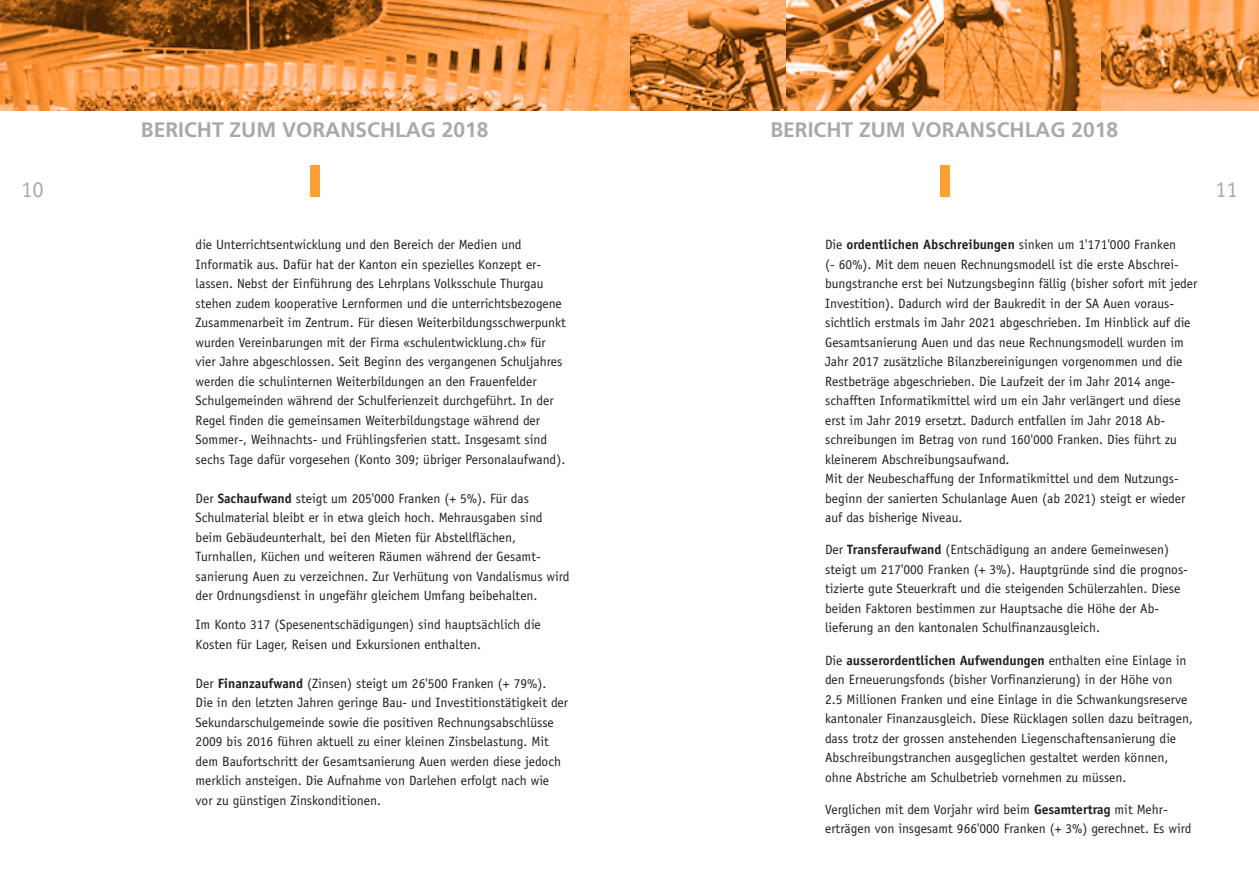
<style>
.page{position:relative;width:1259px;height:893px;background:#fff}
.page>*{position:absolute;margin:0;border:0;box-sizing:border-box;transform-origin:0 0}
.t1{font:22.5px "Officina Sans";color:#a8a9ad}
.t2{font:700 21px "Frutiger";color:#a8a9ad}
.t3{font:13.5px/19.5px "Officina Sans";color:#231f20}
.s1{font-weight:700}
</style>
<div class="page">
<div style="left:310px;top:165px;width:9px;height:32px;background:#ff9f31"></div>
<div style="left:940px;top:165px;width:9px;height:32px;background:#ff9f31"></div>
<img style="left:629px;top:0;width:158px;height:111px">
<svg style="left:0;top:0;width:629px;height:111px;background:#d5853f"></svg>
<svg style="left:787px;top:0;width:157px;height:111px;background:#cf8749"></svg>
<svg style="left:944px;top:0;width:157px;height:111px;background:#e28c3e"></svg>
<svg style="left:1101px;top:0;width:158px;height:111px;background:#e4934e"></svg>
<h2 class="t2" style="left:141px;top:121px;width:349px">BERICHT ZUM VORANSCHLAG 2018</h2>
<h2 class="t2" style="left:770px;top:121px;width:349px">BERICHT ZUM VORANSCHLAG 2018</h2>
<h1 class="t1" style="left:21px;top:181px;width:24px">10</h1>
<h1 class="t1" style="left:1215px;top:181px;width:24px">11</h1>
<p class="t3" style="left:196px;top:236px;width:372px">die Unterrichtsentwicklung und den Bereich der Medien und Informatik aus. Dafür hat der Kanton ein spezielles Konzept er&shy;lassen. Nebst der Einführung des Lehrplans Volksschule Thurgau stehen zudem kooperative Lernformen und die unterrichtsbezogene Zusammenarbeit im Zentrum. Für diesen Weiterbildungsschwerpunkt wurden Vereinbarungen mit der Firma «schulentwicklung.ch» für vier Jahre abgeschlossen. Seit Beginn des vergangenen Schuljahres werden die schulinternen Weiterbildungen an den Frauenfelder Schulgemeinden während der Schulferienzeit durchgeführt. In der Regel finden die gemeinsamen Weiterbildungstage während der Sommer-, Weih nachts- und Frühlingsferien statt. Insgesamt sind sechs Tage dafür vorgesehen (Konto 309; übriger Personalaufwand).</p>
<p class="t3" style="left:196px;top:489px;width:375px">Der <span class="s1">Sachaufwand</span> steigt um 205'000 Franken (+ 5%). Für das Schulmaterial bleibt er in etwa gleich hoch. Mehrausgaben sind beim Gebäudeunterhalt, bei den Mieten für Abstellflächen, Turnhallen, Küchen und weiteren Räumen während der Gesamt&shy;sanierung Auen zu verzeichnen. Zur Verhütung von Vandalismus wird der Ordnungsdienst in ungefähr gleichem Umfang beibehalten.</p>
<p class="t3" style="left:196px;top:616px;width:347px">Im Konto 317 (Spesenentschädigungen) sind hauptsächlich die<br>Kosten für Lager, Reisen und Exkursionen enthalten.</p>
<p class="t3" style="left:196px;top:675px;width:374px">Der <span class="s1">Finanzaufwand</span> (Zinsen) steigt um 26'500 Franken (+ 79%).<br>Die in den letzten Jahren geringe Bau- und Investitionstätigkeit der Sekundarschulgemeinde sowie die positiven Rechnungsabschlüsse 2009 bis 2016 führen aktuell zu einer kleinen Zinsbelastung. Mit dem Baufortschritt der Gesamtsanierung Auen werden diese jedoch merklich ansteigen. Die Aufnahme von Darlehen erfolgt nach wie vor zu günstigen Zinskonditionen.</p>
<p class="t3" style="left:825px;top:236px;width:374px">Die <span class="s1">ordentlichen Abschreibungen</span> sinken um 1'171'000 Franken<br>(- 60%). Mit dem neuen Rechnungsmodell ist die erste Abschrei - bungstranche erst bei Nutzungsbeginn fällig (bisher sofort mit jeder Investition). Dadurch wird der Baukredit in der SA Auen voraus&shy;sichtlich erstmals im Jahr 2021 abgeschrieben. Im Hinblick auf die Gesamtsanierung Auen und das neue Rechnungsmodell wurden im Jahr 2017 zusätzliche Bilanzbereinigungen vorgenommen und die Restbeträge abgeschrieben. Die Laufzeit der im Jahr 2014 ange - schafften Informatikmittel wird um ein Jahr verlängert und diese erst im Jahr 2019 ersetzt. Dadurch entfallen im Jahr 2018 Ab&shy;schreibungen im Betrag von rund 160'000 Franken. Dies führt zu kleinerem Abschreibungsaufwand.<br>Mit der Neubeschaffung der Informatikmittel und dem Nutzungs&shy;beginn der sanierten Schulanlage Auen (ab 2021) steigt er wieder auf das bisherige Niveau.</p>
<p class="t3" style="left:825px;top:541px;width:364px">Der <span class="s1">Transferaufwand</span> (Entschädigung an andere Gemeinwesen) steigt um 217'000 Franken (+ 3%). Hauptgründe sind die prognos - ti zierte gute Steuerkraft und die steigenden Schülerzahlen. Diese beiden Faktoren bestimmen zur Hauptsache die Höhe der Ab&shy;lieferung an den kantonalen Schulfinanzausgleich.</p>
<p class="t3" style="left:825px;top:651px;width:369px">Die <span class="s1">ausserordentlichen Aufwendungen</span> enthalten eine Einlage in den Erneuerungsfonds (bisher Vorfinanzierung) in der Höhe von 2.5 Millionen Franken und eine Einlage in die Schwankungsreserve kantonaler Finanzausgleich. Diese Rücklagen sollen dazu beitragen, dass trotz der grossen anstehenden Liegenschaftensanierung die Abschreibungstranchen ausgeglichen gestaltet werden können, ohne Abstriche am Schulbetrieb vornehmen zu müssen.</p>
<p class="t3" style="left:825px;top:801px;width:368px">Verglichen mit dem Vorjahr wird beim <span class="s1">Gesamtertrag</span> mit Mehr&shy;erträgen von insgesamt 966'000 Franken (+ 3%) gerechnet. Es wird</p>
</div>
